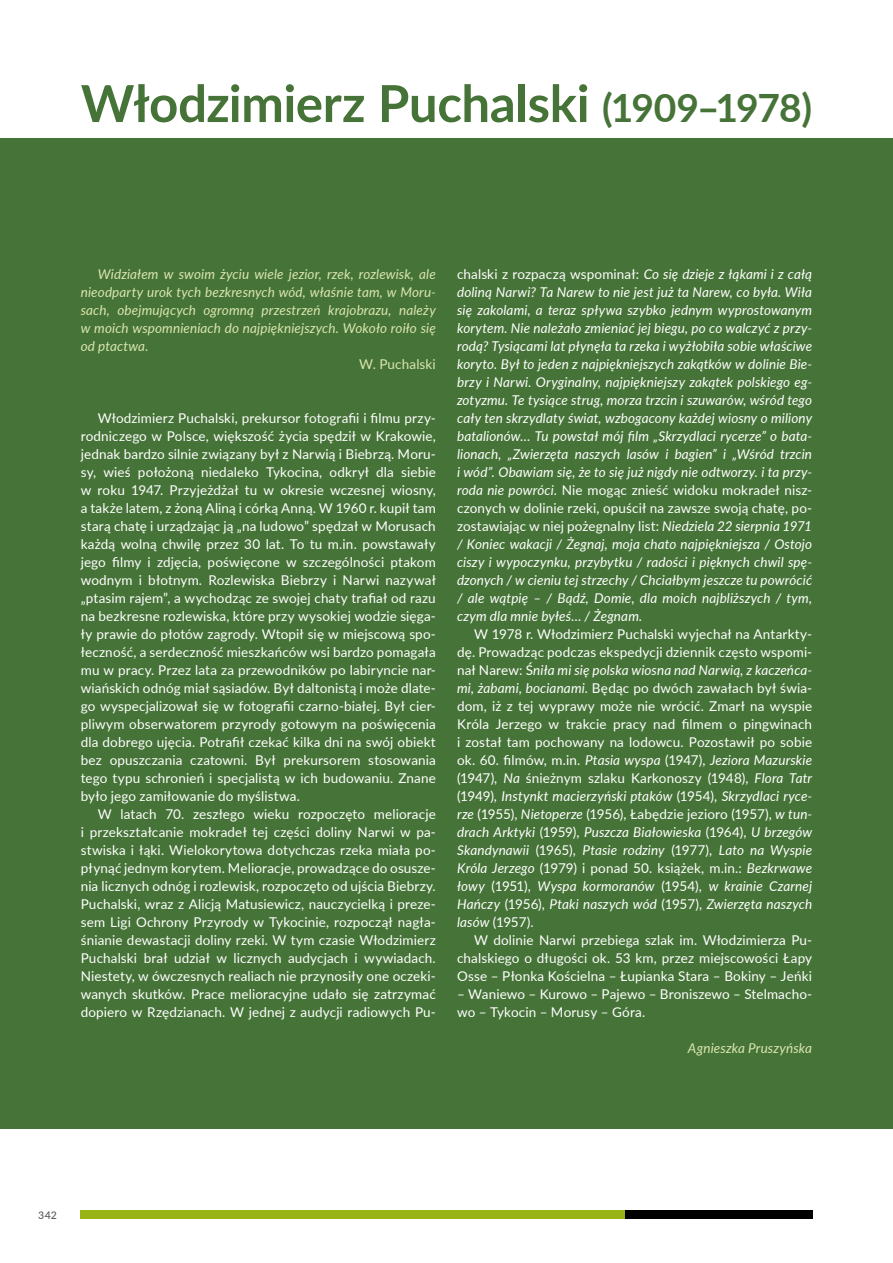
<style>
.page{position:relative;width:893px;height:1263px;background:#fff}
.page>*{position:absolute;margin:0;border:0;box-sizing:border-box;transform-origin:0 0}
.t1{font:700 51px "Lato";letter-spacing:-.01em;color:#467337}
.t2{font:13.5px/18px "Lato";letter-spacing:.01em;color:#fff;text-align:justify}
.t3{font:italic 13.5px/18px "Lato";letter-spacing:.01em;color:#fff;text-align:justify}
.t4{font:italic 13.5px/18px "Lato";letter-spacing:.01em;color:#dae6b0;text-align:justify}
.t5{font:13.5px "Lato";letter-spacing:.01em;color:#dae6b0}
.t6{font:500 10.5px "Lato";color:#58585a}
.s1{font-size:39px}
.s2{font-style:normal}
.s3{font-style:italic}
</style>
<div class="page">
<div style="left:625px;top:1210px;width:187px;height:8px;background:#000"></div>
<div style="left:81px;top:1210px;width:544px;height:8px;background:#97b314"></div>
<div style="left:0;top:139px;width:893px;height:990px;background:#467337"></div>
<h1 class="t1" style="left:81px;top:66px;width:733px">Włodzimierz Puchalski <span class="s1">(1909–1978)</span></h1>
<p class="t4" style="left:81px;top:264px;width:357px;text-indent:17px">Widziałem w swoim życiu wiele jezior, rzek, rozlewisk, ale nieodparty urok tych bezkresnych wód, właśnie tam, w Moru&shy;sach, obejmujących ogromną przestrzeń krajobrazu, należy w moich wspomnieniach do najpiękniejszych. Wokoło roiło się od ptactwa.</p>
<p class="t5" style="left:359px;top:354px;width:78px">W. Puchalski</p>
<p class="t2" style="left:81px;top:408px;width:357px;text-indent:17px">Włodzimierz Puchalski, prekursor fotografii i filmu przy&shy;rodniczego w Polsce, większość życia spędził w Krakowie, jednak bardzo silnie związany był z Narwią i Biebrzą. Moru&shy;sy, wieś położoną niedaleko Tykocina, odkrył dla siebie w roku 1947. Przyjeżdżał tu w okresie wczesnej wiosny, a także latem, z żoną Aliną i córką Anną. W 1960 r. kupił tam starą chatę i urządzając ją „na ludowo” spędzał w Morusach każdą wolną chwilę przez 30 lat. To tu m.in. powstawały jego filmy i zdjęcia, poświęcone w szczególności ptakom wodnym i błotnym. Rozlewiska Biebrzy i Narwi nazywał „ptasim rajem”, a wychodząc ze swojej chaty trafiał od razu na bezkresne rozlewiska, które przy wysokiej wodzie sięga&shy;ły prawie do płotów zagrody. Wtopił się w miejscową spo&shy;łeczność, a serdeczność mieszkańców wsi bardzo pomagała mu w pracy. Przez lata za przewodników po labiryncie nar&shy;wiańskich odnóg miał sąsiadów. Był daltonistą i może dlate&shy;go wyspecjalizował się w fotografii czarno-białej. Był cier&shy;pliwym obserwatorem przyrody gotowym na poświęcenia dla dobrego ujęcia. Potrafił czekać kilka dni na swój obiekt bez opuszczania czatowni. Był prekursorem stosowania tego typu schronień i specjalistą w ich budowaniu. Znane było jego zamiłowanie do myślistwa.</p>
<p class="t2" style="left:81px;top:804px;width:357px;text-indent:17px">W latach 70. zeszłego wieku rozpoczęto melioracje i przekształcanie mokradeł tej części doliny Narwi w pa&shy;stwiska i łąki. Wielokorytowa dotychczas rzeka miała po&shy;płynąć jednym korytem. Melioracje, prowadzące do osusze&shy;nia licznych odnóg i rozlewisk, rozpoczęto od ujścia Biebrzy.<br>Puchalski, wraz z Alicją Matusiewicz, nauczycielką i preze&shy;sem Ligi Ochrony Przyrody w Tykocinie, rozpoczął nagła&shy;śnianie dewastacji doliny rzeki. W tym czasie Włodzimierz Puchalski brał udział w licznych audycjach i wywiadach.<br>Niestety, w ówczesnych realiach nie przynosiły one oczeki&shy;wanych skutków. Prace melioracyjne udało się zatrzymać dopiero w Rzędzianach. W jednej z audycji radiowych Pu-</p>
<p class="t3" style="left:457px;top:264px;width:357px"><span class="s2">chalski z rozpaczą wspominał:</span> Co się dzieje z łąkami i z całą doliną Narwi? Ta Narew to nie jest już ta Narew, co była. Wiła się zakolami, a teraz spływa szybko jednym wyprostowanym korytem. Nie należało zmieniać jej biegu, po co walczyć z przy&shy;rodą? Tysiącami lat płynęła ta rzeka i wyżłobiła sobie właściwe koryto. Był to jeden z najpiękniejszych zakątków w dolinie Bie&shy;brzy i Narwi. Oryginalny, najpiękniejszy zakątek polskiego eg&shy;zotyzmu. Te tysiące strug, morza trzcin i szuwarów, wśród tego cały ten skrzydlaty świat, wzbogacony każdej wiosny o miliony batalionów… Tu powstał mój film „Skrzydlaci rycerze” o bata&shy;lionach, „Zwierzęta naszych lasów i bagien” i „Wśród trzcin i wód”. Obawiam się, że to się już nigdy nie odtworzy. i ta przy&shy;roda nie powróci. <span class="s2">Nie mogąc znieść widoku mokradeł nisz&shy;czonych w dolinie rzeki, opuścił na zawsze swoją chatę, po&shy;zostawiając w niej pożegnalny list:</span> Niedziela 22 sierpnia 1971 / Koniec wakacji / Żegnaj, moja chato najpiękniejsza / Ostojo ciszy i wypoczynku, przybytku / radości i pięknych chwil spę&shy;dzonych / w cieniu tej strzechy / Chciałbym jeszcze tu powrócić / ale wątpię – / Bądź, Domie, dla moich najbliższych / tym, czym dla mnie byłeś… / Żegnam.</p>
<p class="t2" style="left:457px;top:624px;width:357px;text-indent:17px">W 1978 r. Włodzimierz Puchalski wyjechał na Antarkty&shy;dę. Prowadząc podczas ekspedycji dziennik często wspomi&shy;nał Narew: Ś<span class="s3">niła mi się polska wiosna nad Narwią, z kaczeńca&shy;mi, żabami, bocianami.</span> Będąc po dwóch zawałach był świa&shy;dom, iż z tej wyprawy może nie wrócić. Zmarł na wyspie Króla Jerzego w trakcie pracy nad filmem o pingwinach i został tam pochowany na lodowcu. Pozostawił po sobie ok. 60. filmów, m.in. <span class="s3">Ptasia wyspa</span> (1947), <span class="s3">Jeziora Mazurskie </span>(1947), <span class="s3">Na</span> śnieżnym szlaku Karkonoszy (1948), <span class="s3">Flora Tatr </span>(1949), <span class="s3">Instynkt macierzyński ptaków</span> (1954), <span class="s3">Skrzydlaci ryce&shy;rze</span> (1955), <span class="s3">Nietoperze</span> (1956), Łabędzie jezioro (1957), <span class="s3">w tun&shy;drach Arktyki</span> (1959), <span class="s3">Puszcza Białowieska</span> (1964), <span class="s3">U brzegów Skandynawii</span> (1965), <span class="s3">Ptasie rodziny</span> (1977), <span class="s3">Lato na Wyspie Króla Jerzego</span> (1979) i ponad 50. książek, m.in.: <span class="s3">Bezkrwawe łowy</span> (1951), <span class="s3">Wyspa kormoranów</span> (1954), <span class="s3">w krainie Czarnej Hańczy</span> (1956), <span class="s3">Ptaki naszych wód</span> (1957), <span class="s3">Zwierzęta naszych lasów</span> (1957).</p>
<p class="t2" style="left:457px;top:930px;width:357px;text-indent:17px">W dolinie Narwi przebiega szlak im. Włodzimierza Pu&shy;chalskiego o długości ok. 53 km, przez miejscowości Łapy Osse – Płonka Kościelna – Łupianka Stara – Bokiny – Jeńki</p>
<p class="t2" style="left:457px;top:984px;width:357px">– Waniewo – Kurowo – Pajewo – Broniszewo – Stelmacho&shy;wo – Tykocin – Morusy – Góra.</p>
<p class="t4" style="left:688px;top:1038px;width:126px">Agnieszka Pruszyńska</p>
<p class="t6" style="left:38px;top:1207px;width:20px">342</p>
</div>
